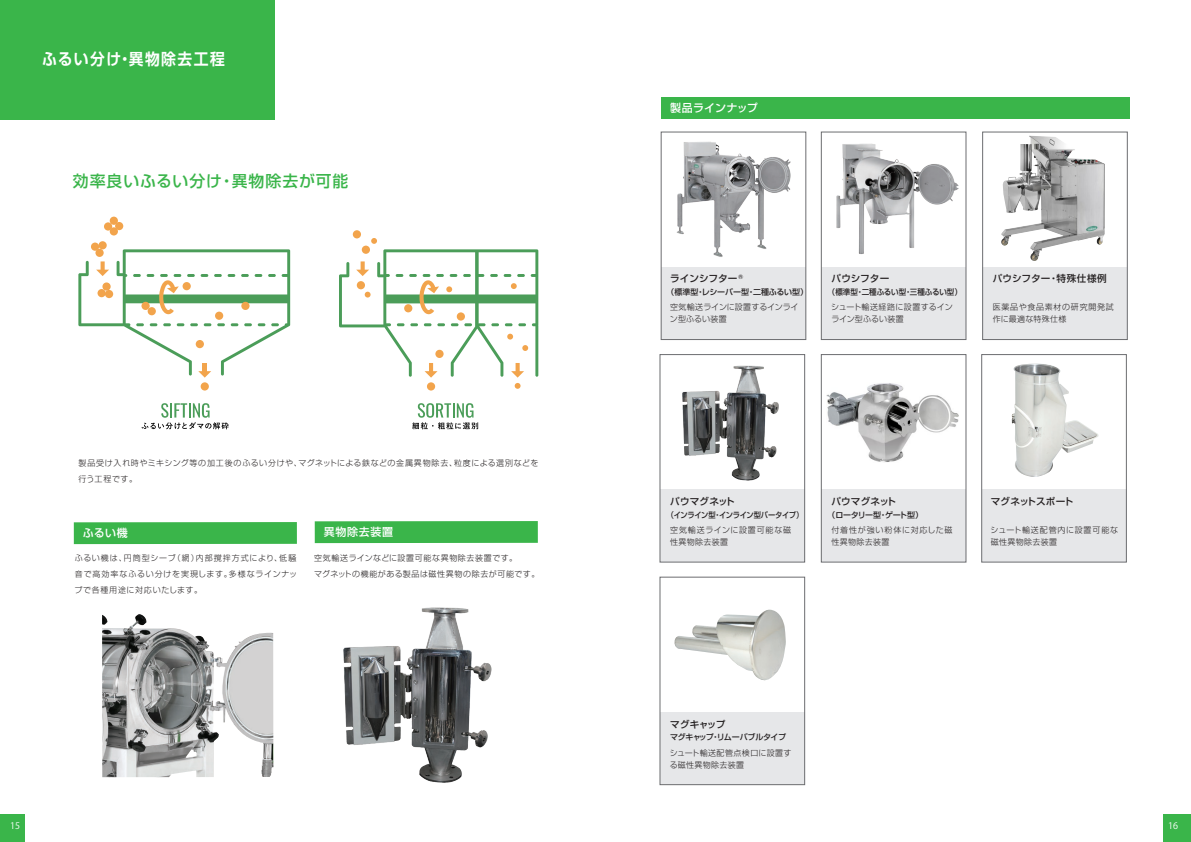
<style>
.page{position:relative;width:1191px;height:842px;background:#fff}
.page>*{position:absolute;margin:0;border:0;box-sizing:border-box;transform-origin:0 0}
.t1{font:500 15.9px "Shin Go Pr 6 N";letter-spacing:.06em;color:#3ab54a}
.t2{font:700 15.9px "Shin Go Pr 6 N De";letter-spacing:.1em;color:#fff;scale:.93 1}
.t3{font:500 11px "Shin Go Pr 6 N";letter-spacing:.035em;color:#fff}
.t4{font:500 11px "Shin Go Pr 6 N";color:#fff}
.t5{font:500 9.6px "Shin Go Pr 6 N";letter-spacing:.01em;color:#231f20}
.t6{font:500 9.6px "Shin Go Pr 6 N";letter-spacing:.03em;color:#231f20}
.t7{font:9px "Koz Go Pr 6 N";color:#fff}
.t8{font:300 8px/16px "Shin Go Pr 6 N";letter-spacing:.06em;color:#231f20}
.t9{font:500 8px "Shin Go Pr 6 N";letter-spacing:-.035em;color:#231f20}
.t10{font:300 8px/12px "Shin Go Pr 6 N";letter-spacing:.015em;color:#231f20}
.t11{font:300 8px/12px "Shin Go Pr 6 N";letter-spacing:.04em;color:#231f20}
.t12{font:300 8px/12px "Shin Go Pr 6 N";letter-spacing:.005em;color:#231f20}
.t13{font:300 8px/12px "Shin Go Pr 6 N";letter-spacing:.09em;color:#231f20}
.t14{font:500 8px "Shin Go Pr 6 N";letter-spacing:-.055em;color:#231f20;scale:.91 1}
.t15{font:500 8px "Shin Go Pr 6 N";letter-spacing:-.005em;color:#231f20}
.t16{font:500 8px "Shin Go Pr 6 N";letter-spacing:-.005em;color:#231f20;scale:.94 1}
</style>
<div class="page">
<div style="left:0;top:0;width:274px;height:119px;background:#3ab54a"></div>
<div style="left:1163px;top:815px;width:28px;height:27px;background:#3ab54a"></div>
<div style="left:0;top:815px;width:25px;height:27px;background:#3ab54a"></div>
<div style="left:74px;top:522px;width:223px;height:22px;background:#3ab54a"></div>
<div style="left:315px;top:521px;width:223px;height:22px;background:#3ab54a"></div>
<div style="left:661px;top:267px;width:145px;height:73px;background:#e6e7e9"></div>
<div style="left:661px;top:132px;width:145px;height:208px;border:1px solid #6c6d70"></div>
<div style="left:821px;top:267px;width:145px;height:73px;background:#e6e7e9"></div>
<div style="left:821px;top:132px;width:145px;height:208px;border:1px solid #6c6d70"></div>
<div style="left:982px;top:267px;width:145px;height:73px;background:#e6e7e9"></div>
<div style="left:982px;top:132px;width:145px;height:208px;border:1px solid #6c6d70"></div>
<div style="left:660px;top:489px;width:144px;height:73px;background:#e6e7e9"></div>
<div style="left:660px;top:354px;width:145px;height:208px;border:1px solid #6c6d70"></div>
<div style="left:821px;top:489px;width:145px;height:73px;background:#e6e7e9"></div>
<div style="left:821px;top:354px;width:145px;height:208px;border:1px solid #6c6d70"></div>
<div style="left:661px;top:97px;width:468px;height:22px;background:#3ab54a"></div>
<div style="left:981px;top:489px;width:145px;height:73px;background:#e6e7e9"></div>
<div style="left:981px;top:354px;width:145px;height:208px;border:1px solid #6c6d70"></div>
<div style="left:660px;top:712px;width:144px;height:73px;background:#e6e7e9"></div>
<div style="left:660px;top:577px;width:145px;height:208px;border:1px solid #6c6d70"></div>
<img style="left:102px;top:614px;width:171px;height:163px">
<img style="left:343px;top:607px;width:149px;height:176px">
<img style="left:682px;top:365px;width:97px;height:116px">
<img style="left:676px;top:141px;width:115px;height:116px">
<img style="left:1001px;top:136px;width:104px;height:125px">
<img style="left:1011px;top:364px;width:88px;height:113px">
<img style="left:827px;top:383px;width:131px;height:79px">
<img style="left:836px;top:143px;width:122px;height:111px">
<img style="left:674px;top:610px;width:112px;height:71px">
<svg style="left:142px;top:403px;width:87px;height:26px"></svg>
<div style="left:98px;top:241px;width:9px;height:8px;background:#f2a44c;border-radius:50%"></div>
<div style="left:91px;top:243px;width:8px;height:8px;background:#f2a44c;border-radius:50%"></div>
<div style="left:104px;top:222px;width:8px;height:9px;background:#f2a44c;border-radius:50%"></div>
<div style="left:110px;top:227px;width:8px;height:8px;background:#f2a44c;border-radius:50%"></div>
<div style="left:110px;top:217px;width:8px;height:8px;background:#f2a44c;border-radius:50%"></div>
<div style="left:201px;top:382px;width:8px;height:9px;background:#f2a44c;border-radius:50%"></div>
<div style="left:115px;top:222px;width:8px;height:8px;background:#f2a44c;border-radius:50%"></div>
<svg style="left:78px;top:249px;width:212px;height:129px"></svg>
<svg style="left:412px;top:403px;width:66px;height:26px"></svg>
<div style="left:353px;top:230px;width:8px;height:8px;background:#f2a44c;border-radius:50%"></div>
<svg style="left:339px;top:238px;width:199px;height:151px"></svg>
<h1 class="t2" style="left:42px;top:46px;width:198px">ふるい分け・異物除去工程</h1>
<h1 class="t1" style="left:73px;top:168px;width:277px">効率良いふるい分け・異物除去が可能</h1>
<p class="t8" style="left:79px;top:454px;width:461px">製品受け入れ時やミキシング等の加工後のふるい分けや、マグネットによる鉄などの金属異物除去、粒度による選別などを行う工程です。</p>
<h2 class="t3" style="left:83px;top:524px;width:47px">ふるい機</h2>
<p class="t8" style="left:74px;top:550px;width:224px;text-align:justify">ふるい機は、円筒型シーブ（網）内部撹拌方式により、低騒音で高効率なふるい分けを実現します。多様なラインナップで各種用途に対応いたします。</p>
<h2 class="t3" style="left:324px;top:523px;width:71px">異物除去装置</h2>
<p class="t8" style="left:314px;top:549px;width:227px">空気輸送ラインなどに設置可能な異物除去装置です。<br>マグネットの機能がある製品は磁性異物の除去が可能です。</p>
<h2 class="t4" style="left:670px;top:99px;width:89px">製品ラインナップ</h2>
<p class="t5" style="left:670px;top:271px;width:74px">ラインシフター<sup>®</sup></p>
<p class="t15" style="left:666px;top:285px;width:143px">（標準型・レシーバー型・二種ふるい型）</p>
<p class="t12" style="left:670px;top:300px;width:130px">空気輸送ラインに設置するインライン型ふるい装置</p>
<p class="t5" style="left:831px;top:271px;width:59px">パウシフター</p>
<p class="t16" style="left:828px;top:285px;width:144px">（標準型・二種ふるい型・三種ふるい型）</p>
<p class="t10" style="left:831px;top:300px;width:123px">シュート輸送経路に設置するインライン型ふるい装置</p>
<p class="t6" style="left:993px;top:271px;width:115px">パウシフター・特殊仕様例</p>
<p class="t13" style="left:992px;top:300px;width:123px">医薬品や食品素材の研究開発試作に最適な特殊仕様</p>
<p class="t5" style="left:670px;top:494px;width:66px">パウマグネット</p>
<p class="t14" style="left:666px;top:508px;width:152px">（インライン型・インライン型バータイプ）</p>
<p class="t8" style="left:670px;top:523px;width:123px;line-height:12px">空気輸送ラインに設置可能な磁性異物除去装置</p>
<p class="t5" style="left:831px;top:494px;width:66px">パウマグネット</p>
<p class="t9" style="left:827px;top:508px;width:97px">（ロータリー型・ゲート型）</p>
<p class="t8" style="left:831px;top:523px;width:123px;line-height:12px">付着性が強い粉体に対応した磁性異物除去装置</p>
<p class="t5" style="left:991px;top:494px;width:84px">マグネットスポート</p>
<p class="t8" style="left:990px;top:523px;width:129px;line-height:12px">シュート輸送配管内に設置可能な磁性異物除去装置</p>
<p class="t5" style="left:670px;top:716px;width:57px">マグキャップ</p>
<p class="t9" style="left:670px;top:730px;width:117px">マグキャップ・リムーバブルタイプ</p>
<p class="t11" style="left:670px;top:746px;width:123px">シュート輸送配管点検口に設置する磁性異物除去装置</p>
<p class="t7" style="left:10px;top:820px;width:11px">15</p>
<p class="t7" style="left:1168px;top:820px;width:11px">16</p>
</div>
